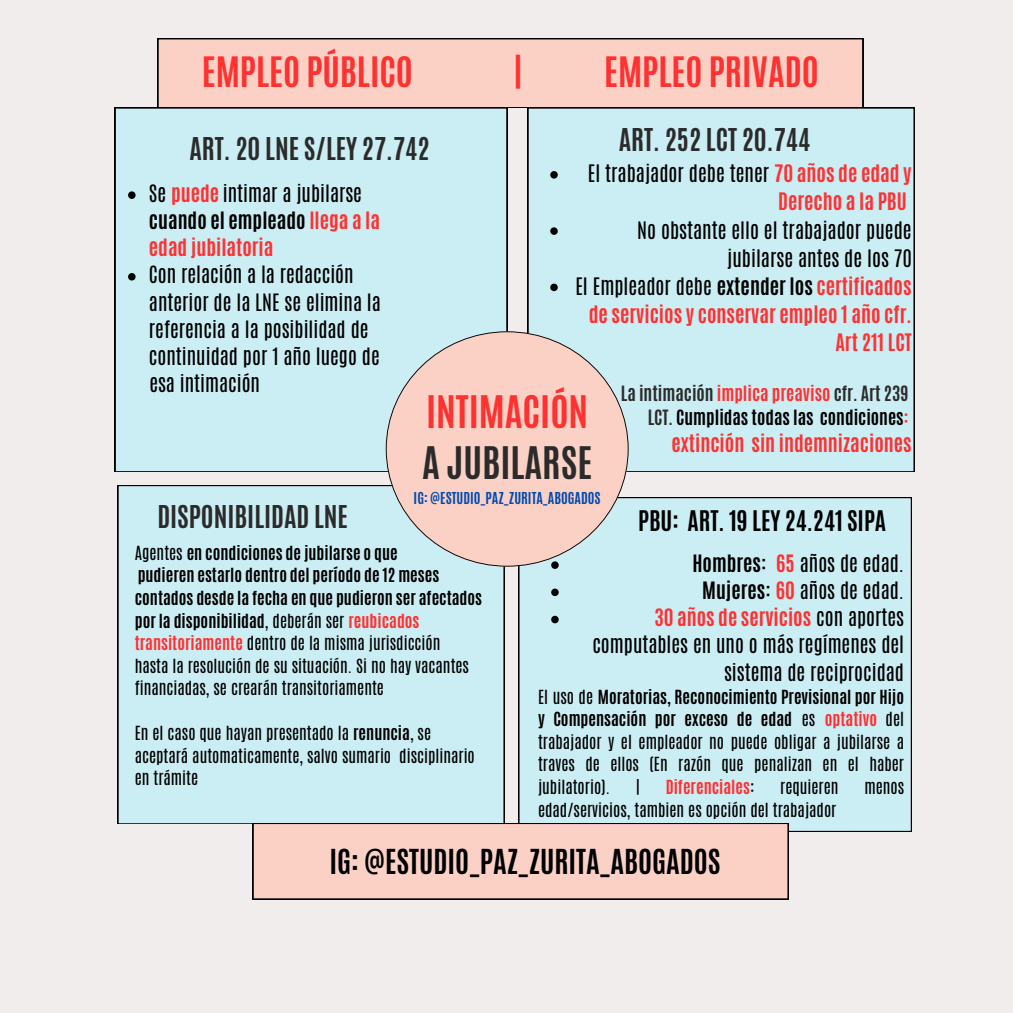
<style>
.page{position:relative;width:1013px;height:1013px;background:#fff}
.page>*{position:absolute;margin:0;border:0;box-sizing:border-box;transform-origin:0 0}
.t1{font:700 37.5px "Antonio";color:#ff3131}
.t2{font:700 37.5px "Antonio";color:#2b2b2b}
.t3{font:700 35px "Antonio";color:#ff3131}
.t4{font:700 28.75px "Antonio";color:#000}
.t5{font:700 26.25px "Antonio";color:#2b2b2b}
.t6{font:700 23.75px "Antonio";color:#000}
.t7{font:700 20.12px/28.1px "Antonio";color:#ff3131;text-align:right}
.t8{font:20.12px/28.1px "Antonio";color:#000;text-align:right}
.t9{font:20px/27.2px "Antonio";color:#000}
.t10{font:700 20px/27.2px "Antonio";color:#ff3131}
.t11{font:700 17.62px/24.4px "Antonio";color:#000;text-align:right}
.t12{font:16.25px/22.5px "Antonio";color:#000}
.t13{font:700 16.25px/22.5px "Antonio";color:#000}
.t14{font:700 16.25px "Antonio";color:#ff3131}
.t15{font:700 13.75px "Antonio";color:#004aad}
.s1{font-weight:400;color:#000}
.s2{color:#000}
.s3{color:#2b2b2b}
.s4{color:#ff3131}
.s5{font-weight:400}
.s6{font-weight:700}
.s7{font-weight:700;color:#ff3131}
</style>
<div class="page">
<div style="left:0;top:0;width:1012px;height:1012px;background:#f1edec"></div>
<div style="left:118px;top:485px;width:386px;height:338px;background:#cbedf4"></div>
<div style="left:518px;top:497px;width:393px;height:334px;background:#cbedf4"></div>
<div style="left:115px;top:108px;width:392px;height:363px;background:#cbedf4"></div>
<div style="left:528px;top:108px;width:386px;height:363px;background:#cbedf4"></div>
<svg style="left:386px;top:331px;width:242px;height:235px;background:#eed4cd"></svg>
<div style="left:253px;top:823px;width:535px;height:76px;background:#fbd1c6"></div>
<svg style="left:128px;top:191px;width:8px;height:8px"></svg>
<svg style="left:128px;top:273px;width:8px;height:7px"></svg>
<div style="left:158px;top:38px;width:705px;height:70px;background:#fbd1c6"></div>
<svg style="left:551px;top:561px;width:7px;height:8px"></svg>
<svg style="left:551px;top:588px;width:7px;height:8px"></svg>
<svg style="left:551px;top:615px;width:7px;height:8px"></svg>
<svg style="left:550px;top:171px;width:7px;height:8px"></svg>
<svg style="left:550px;top:227px;width:7px;height:8px"></svg>
<svg style="left:550px;top:284px;width:7px;height:7px"></svg>
<p class="t3" style="left:202px;top:47px;width:213px">EMPLEO PÚBLICO</p>
<p class="t3" style="left:513px;top:47px;width:11px">|</p>
<p class="t3" style="left:604px;top:47px;width:216px">EMPLEO PRIVADO</p>
<h4 class="t5" style="left:189px;top:130px;width:242px">ART. 20 LNE S/LEY 27.742</h4>
<p class="t5" style="left:618px;top:121px;width:193px">ART. 252 LCT 20.744</p>
<p class="t10" style="left:149px;top:180px;width:232px"><span class="s1">Se</span> puede <span class="s1">intimar a jubilarse </span><span class="s2">cuando el empleado</span> llega a la edad jubilatoria</p>
<p class="t9" style="left:149px;top:261px;width:233px">Con relación a la redacción anterior de la LNE se elimina la referencia a la posibilidad de continuidad por 1 año luego de</p>
<p class="t9" style="left:149px;top:370px;width:112px">esa intimación</p>
<h2 class="t5" style="left:157px;top:497px;width:192px">DISPONIBILIDAD LNE</h2>
<p class="t7" style="left:588px;top:160px;width:325px"><span class="s1">El trabajador debe tener</span> 70 años de edad y<br>Derecho a la PBU</p>
<p class="t8" style="left:637px;top:216px;width:276px">No obstante ello el trabajador puede jubilarse antes de los 70</p>
<h6 class="t7" style="left:575px;top:272px;width:338px"><span class="s1">El Empleador debe</span> <span class="s2">extender los</span> certificados de servicios y conservar empleo 1 año cfr.<br>Art 211 LCT</h6>
<h2 class="t11" style="left:621px;top:381px;width:289px"><span class="s3">La intimación</span> <span class="s4">implica preaviso</span> <span class="s3">cfr. Art 239<br>LCT.</span> Cumplidas todas las condiciones<span class="s4">:</span></h2>
<h2 class="t10" style="left:671px;top:429px;width:242px">extinción sin indemnizaciones</h2>
<h1 class="t1" style="left:426px;top:385px;width:163px">INTIMACIÓN</h1>
<h2 class="t2" style="left:422px;top:436px;width:172px">A JUBILARSE</h2>
<p class="t15" style="left:413px;top:488px;width:188px">IG: @ESTUDIO_PAZ_ZURITA_ABOGADOS</p>
<p class="t6" style="left:638px;top:504px;width:250px">PBU: ART. 19 LEY 24.241 SIPA</p>
<h5 class="t13" style="left:135px;top:542px;width:349px"><span class="s5">Agentes</span> en condiciones de jubilarse o que<br>pudieren estarlo dentro del período de 12 meses contados desde la fecha en que pudieron ser afectados por la disponibilidad<span class="s5">, deberán ser</span> <span class="s4">reubicados transitoriamente</span> <span class="s5">dentro de la misma jurisdicción<br>hasta la resolución de su situación. Si no hay vacantes financiadas, se crearán transitoriamente</span></h5>
<p class="t12" style="left:135px;top:722px;width:341px">En el caso que hayan presentado la <span class="s6">renuncia</span>, se aceptará automaticamente, salvo sumario disciplinario en trámite</p>
<h6 class="t9" style="left:692px;top:549px;width:213px"><span class="s6">Hombres</span>: <span class="s7">65</span> años de edad.</h6>
<h6 class="t9" style="left:702px;top:577px;width:203px"><span class="s6">Mujeres</span>: <span class="s7">60</span> años de edad.</h6>
<h2 class="t9" style="left:592px;top:604px;width:313px;text-align:right"><span class="s7">30 años de servicios</span> con aportes computables en uno o más regímenes del sistema de reciprocidad</h2>
<h3 class="t12" style="left:538px;top:685px;width:367px;text-align:justify">El uso de <span class="s6">Moratorias, Reconocimiento Previsional por Hijo y Compensación por exceso de edad</span> es <span class="s7">optativo</span> del trabajador y el empleador no puede obligar a jubilarse a traves de ellos (En razón que penalizan en el haber jubilatorio).</h3>
<h3 class="t12" style="left:635px;top:775px;width:6px">|</h3>
<h3 class="t14" style="left:665px;top:775px;width:90px">Diferenciales<span class="s1">:</span></h3>
<h3 class="t12" style="left:780px;top:775px;width:60px">requieren</h3>
<h3 class="t12" style="left:864px;top:775px;width:41px">menos</h3>
<h3 class="t12" style="left:538px;top:798px;width:300px">edad/servicios, tambien es opción del trabajador</h3>
<p class="t4" style="left:329px;top:841px;width:393px">IG: @ESTUDIO_PAZ_ZURITA_ABOGADOS</p>
</div>
